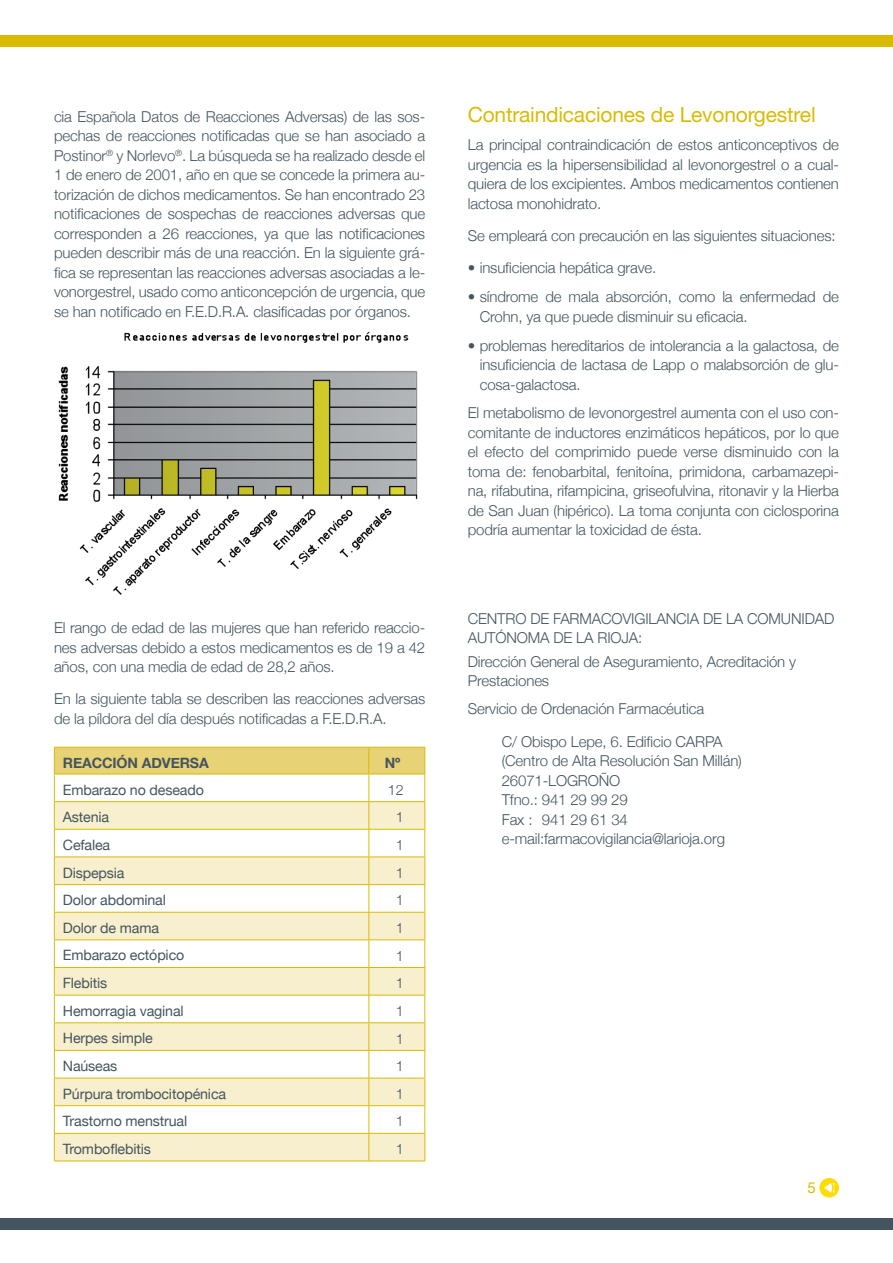
<style>
.page{position:relative;width:893px;height:1263px;background:#fff}
.page>*{position:absolute;margin:0;border:0;box-sizing:border-box;transform-origin:0 0}
._3__Subtítulo{font:21px "Helvetica Neue LT Std";letter-spacing:-.01em;color:#d9bb04}
._1__TEXTO{font:300 15px/19.5px "Helvetica Neue";letter-spacing:-.01em;color:#45555f;text-align:justify}
.t1{font:15px "Helvetica Neue";color:#d9bb04}
._1__TEXTO-2{font:14.25px "Helvetica Neue";letter-spacing:-.01em;color:#45555f}
._1__TEXTO-3{font:700 14.25px "Helvetica Neue";letter-spacing:-.01em;color:#45555f}
._1__TEXTO-4{font:300 14.25px "Helvetica Neue";color:#45555f}
</style>
<div class="page">
<div style="left:0;top:35px;width:893px;height:12px;background:#d9bb04"></div>
<div style="left:0;top:1218px;width:893px;height:12px;background:#45555f"></div>
<div style="left:820px;top:1179px;width:18px;height:18px;background:#ffdc01;border-radius:50%"></div>
<div style="left:819px;top:1178px;width:20px;height:19px;border:1px solid #ffdc01;border-radius:50%"></div>
<svg style="left:824px;top:1183px;width:10px;height:9px"></svg>
<hr style="left:54px;top:1160px;width:315px;height:1px;background:#d9bb04">
<svg style="left:54px;top:747px;width:371px;height:413px"></svg>
<hr style="left:369px;top:801px;width:56px;height:1px;background:#d9bb04">
<hr style="left:369px;top:829px;width:56px;height:1px;background:#d9bb04">
<hr style="left:369px;top:856px;width:56px;height:1px;background:#d9bb04">
<hr style="left:369px;top:884px;width:56px;height:1px;background:#d9bb04">
<hr style="left:369px;top:912px;width:56px;height:1px;background:#d9bb04">
<hr style="left:369px;top:939px;width:56px;height:1px;background:#d9bb04">
<hr style="left:369px;top:967px;width:56px;height:1px;background:#d9bb04">
<hr style="left:369px;top:995px;width:56px;height:1px;background:#d9bb04">
<hr style="left:369px;top:1022px;width:56px;height:1px;background:#d9bb04">
<hr style="left:369px;top:1050px;width:56px;height:1px;background:#d9bb04">
<hr style="left:369px;top:1078px;width:56px;height:1px;background:#d9bb04">
<hr style="left:369px;top:1105px;width:56px;height:1px;background:#d9bb04">
<hr style="left:369px;top:1133px;width:56px;height:1px;background:#d9bb04">
<hr style="left:369px;top:1160px;width:56px;height:1px;background:#d9bb04">
<img style="left:58px;top:331px;width:360px;height:264px">
<p class="_1__TEXTO" style="left:54px;top:106px;width:373px">cia Española Datos de Reacciones Adversas) de las sos&shy;pechas de reacciones notificadas que se han asociado a Postinor<sup>®</sup> y Norlevo<sup>®</sup>. La búsqueda se ha realizado desde el 1 de enero de 2001, año en que se concede la primera au&shy;torización de dichos medicamentos. Se han encontrado 23 notificaciones de sospechas de reacciones adversas que corresponden a 26 reacciones, ya que las notificaciones pueden describir más de una reacción. En la siguiente grá&shy;fica se representan las reacciones adversas asociadas a le&shy;vonorgestrel, usado como anticoncepción de urgencia, que se han notificado en F.E.D.R.A. clasificadas por órganos.</p>
<p class="_1__TEXTO" style="left:54px;top:618px;width:373px">El rango de edad de las mujeres que han referido reaccio&shy;nes adversas debido a estos medicamentos es de 19 a 42 años, con una media de edad de 28,2 años.</p>
<p class="_1__TEXTO" style="left:54px;top:689px;width:373px">En la siguiente tabla se describen las reacciones adversas de la píldora del día después notificadas a F.E.D.R.A.</p>
<p class="_1__TEXTO-3" style="left:63px;top:754px;width:147px">REACCIÓN ADVERSA</p>
<p class="_1__TEXTO-3" style="left:385px;top:754px;width:17px">Nº</p>
<p class="_1__TEXTO-2" style="left:63px;top:781px;width:143px">Embarazo no deseado</p>
<p class="_1__TEXTO-4" style="left:388px;top:781px;width:17px">12</p>
<p class="_1__TEXTO-2" style="left:63px;top:809px;width:48px">Astenia</p>
<p class="_1__TEXTO-4" style="left:396px;top:808px;width:9px">1</p>
<p class="_1__TEXTO-2" style="left:63px;top:836px;width:49px">Cefalea</p>
<p class="_1__TEXTO-4" style="left:396px;top:836px;width:9px">1</p>
<p class="_1__TEXTO-2" style="left:63px;top:864px;width:63px">Dispepsia</p>
<p class="_1__TEXTO-4" style="left:396px;top:864px;width:9px">1</p>
<p class="_1__TEXTO-2" style="left:63px;top:892px;width:105px">Dolor abdominal</p>
<p class="_1__TEXTO-4" style="left:396px;top:891px;width:9px">1</p>
<p class="_1__TEXTO-2" style="left:63px;top:919px;width:98px">Dolor de mama</p>
<p class="_1__TEXTO-4" style="left:396px;top:919px;width:9px">1</p>
<p class="_1__TEXTO-2" style="left:63px;top:947px;width:123px">Embarazo ectópico</p>
<p class="_1__TEXTO-4" style="left:396px;top:947px;width:9px">1</p>
<p class="_1__TEXTO-2" style="left:63px;top:974px;width:46px">Flebitis</p>
<p class="_1__TEXTO-4" style="left:396px;top:974px;width:9px">1</p>
<p class="_1__TEXTO-2" style="left:63px;top:1002px;width:122px">Hemorragia vaginal</p>
<p class="_1__TEXTO-4" style="left:396px;top:1002px;width:9px">1</p>
<p class="_1__TEXTO-2" style="left:63px;top:1030px;width:91px">Herpes simple</p>
<p class="_1__TEXTO-4" style="left:396px;top:1030px;width:9px">1</p>
<p class="_1__TEXTO-2" style="left:63px;top:1057px;width:56px">Naúseas</p>
<p class="_1__TEXTO-4" style="left:396px;top:1057px;width:9px">1</p>
<p class="_1__TEXTO-2" style="left:63px;top:1085px;width:165px">Púrpura trombocitopénica</p>
<p class="_1__TEXTO-4" style="left:396px;top:1085px;width:9px">1</p>
<p class="_1__TEXTO-2" style="left:63px;top:1113px;width:126px">Trastorno menstrual</p>
<p class="_1__TEXTO-4" style="left:396px;top:1113px;width:9px">1</p>
<p class="_1__TEXTO-2" style="left:63px;top:1140px;width:90px">Tromboflebitis</p>
<p class="_1__TEXTO-4" style="left:396px;top:1140px;width:9px">1</p>
<p class="_3__Subtítulo" style="left:468px;top:102px;width:349px">Contraindicaciones de Levonorgestrel</p>
<p class="_1__TEXTO" style="left:468px;top:135px;width:373px">La principal contraindicación de estos anticonceptivos de urgencia es la hipersensibilidad al levonorgestrel o a cual&shy;quiera de los excipientes. Ambos medicamentos contienen lactosa monohidrato.</p>
<p class="_1__TEXTO" style="left:468px;top:226px;width:369px">Se empleará con precaución en las siguientes situaciones:</p>
<p class="_1__TEXTO" style="left:468px;top:258px;width:190px">• insuficiencia hepática grave.</p>
<p class="_1__TEXTO" style="left:480px;top:287px;width:361px;text-indent:-12px">• síndrome de mala absorción, como la enfermedad de<br>Crohn, ya que puede disminuir su eficacia.</p>
<p class="_1__TEXTO" style="left:480px;top:335px;width:361px;text-indent:-12px">• problemas hereditarios de intolerancia a la galactosa, de insuficiencia de lactasa de Lapp o malabsorción de glu&shy;cosa-galactosa.</p>
<p class="_1__TEXTO" style="left:468px;top:403px;width:373px">El metabolismo de levonorgestrel aumenta con el uso con&shy;comitante de inductores enzimáticos hepáticos, por lo que el efecto del comprimido puede verse disminuido con la toma de: fenobarbital, fenitoína, primidona, carbamazepi&shy;na, rifabutina, rifampicina, griseofulvina, ritonavir y la Hierba de San Juan (hipérico). La toma conjunta con ciclosporina podría aumentar la toxicidad de ésta.</p>
<p class="_1__TEXTO" style="left:468px;top:608px;width:368px">CENTRO DE FARMACOVIGILANCIA DE LA COMUNIDAD<br>AUTÓNOMA DE LA RIOJA:</p>
<p class="_1__TEXTO" style="left:468px;top:651px;width:330px">Dirección General de Aseguramiento, Acreditación y<br>Prestaciones</p>
<p class="_1__TEXTO" style="left:468px;top:699px;width:238px">Servicio de Ordenación Farmacéutica</p>
<p class="_1__TEXTO" style="left:502px;top:731px;width:222px">C/ Obispo Lepe, 6. Edificio CARPA</p>
<p class="_1__TEXTO" style="left:502px;top:751px;width:242px">(Centro de Alta Resolución San Millán)</p>
<p class="_1__TEXTO" style="left:502px;top:770px;width:120px">26071-LOGROÑO</p>
<p class="_1__TEXTO" style="left:502px;top:790px;width:127px">Tfno.: 941 29 99 29</p>
<p class="_1__TEXTO" style="left:502px;top:809px;width:128px">Fax : 941 29 61 34</p>
<p class="_1__TEXTO" style="left:502px;top:829px;width:225px">e-mail:farmacovigilancia@larioja.org</p>
<p class="t1" style="left:807px;top:1179px;width:10px">5</p>
</div>
